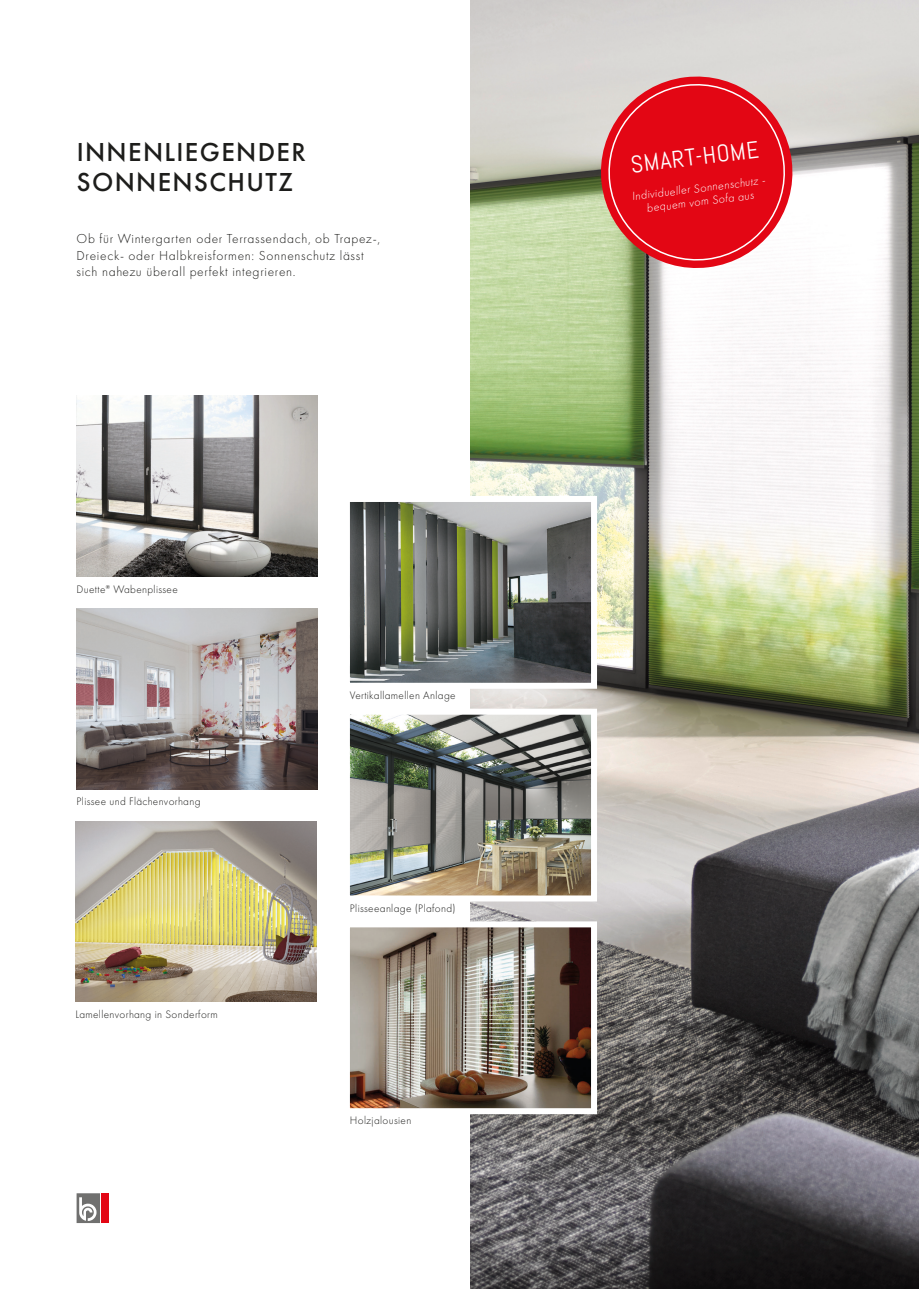
<style>
.page{position:relative;width:919px;height:1289px;background:#fff}
.page>*{position:absolute;margin:0;border:0;box-sizing:border-box;transform-origin:0 0}
.t1{font:500 27px/30px "Futura PT";letter-spacing:.05em;color:#1d1d1b}
.t2{font:24px "Abel";color:#fff}
.t3{font:300 13.5px/16.5px "Futura PT";letter-spacing:.05em;color:#1d1d1b}
.t4{font:italic 300 12px "Futura PT";color:#fff}
.t5{font:300 11.25px "Futura PT";letter-spacing:.03em;color:#1d1d1b}
.s1{font-family:"Gotham Narrow";font-weight:400}
</style>
<div class="page">
<img style="left:470px;top:0;width:448px;height:1288px">
<img style="left:77px;top:395px;width:240px;height:181px">
<svg style="left:349px;top:493px;width:251px;height:198px"></svg>
<img style="left:77px;top:608px;width:240px;height:181px">
<img style="left:349px;top:705px;width:251px;height:199px">
<img style="left:349px;top:918px;width:251px;height:199px">
<svg style="left:595px;top:71px;width:203px;height:203px"></svg>
<svg style="left:77px;top:1193px;width:23px;height:29px"></svg>
<div style="left:101px;top:1193px;width:8px;height:29px;background:#e30614"></div>
<img style="left:75px;top:821px;width:241px;height:180px">
<p class="t1" style="left:77px;top:137px;width:230px">INNENLIEGENDER<br>SONNENSCHUTZ</p>
<p class="t3" style="left:77px;top:230px;width:305px">Ob für Wintergarten oder Terrassendach, ob Trapez-,<br>Dreieck- oder Halbkreisformen: Sonnenschutz lässt sich nahezu überall perfekt integrieren.</p>
<p class="t5" style="left:77px;top:582px;width:103px">Duette<span class="s1">®</span> Wabenplissee</p>
<p class="t5" style="left:77px;top:795px;width:125px">Plissee und Flächenvorhang</p>
<p class="t5" style="left:75px;top:1007px;width:144px">Lamellenvorhang in Sonderform</p>
<p class="t5" style="left:350px;top:688px;width:107px">Vertikallamellen Anlage</p>
<p class="t5" style="left:350px;top:901px;width:107px">Plisseeanlage (Plafond)</p>
<p class="t5" style="left:350px;top:1114px;width:63px">Holzjalousien</p>
<p class="t2" style="left:629px;top:150px;width:130px;rotate:-7deg">SMART-HOME</p>
<p class="t4" style="left:631px;top:189px;width:136px;rotate:-7deg">Individueller Sonnenschutz -</p>
<p class="t4" style="left:646px;top:201px;width:109px;rotate:-7deg">bequem vom Sofa aus</p>
</div>
